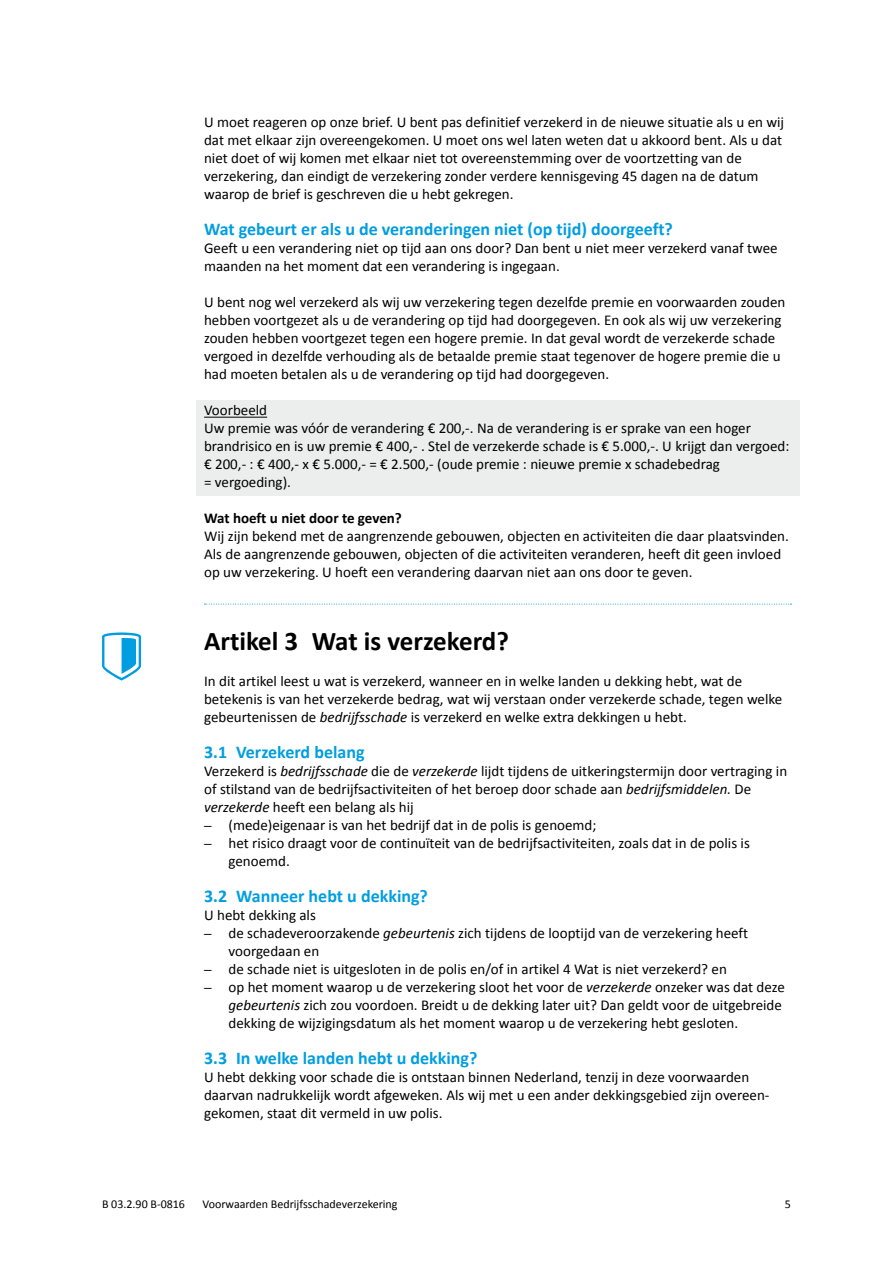
<style>
.page{position:relative;width:893px;height:1263px;background:#fff}
.page>*{position:absolute;margin:0;border:0;box-sizing:border-box;transform-origin:0 0}
.t1{font:700 27px "Calibri";color:#000}
.t2{font:700 18px "Calibri";color:#009ee0}
.t3{font:15px/18px "Calibri";color:#000}
.t4{font:700 15px "Calibri";color:#000}
.t5{font:12px "Calibri";color:#000}
.s1{font-style:italic}
.s2{font-family:"Charter ITC Std"}
</style>
<div class="page">
<div style="left:196px;top:400px;width:603px;height:23px;background:#eceded"></div>
<hr style="left:204px;top:417px;width:63px;height:1px;background:#000">
<div style="left:196px;top:418px;width:603px;height:41px;background:#eceded"></div>
<div style="left:196px;top:454px;width:603px;height:41px;background:#eceded"></div>
<svg style="left:204px;top:604px;width:587px;height:1px"></svg>
<svg style="left:102px;top:632px;width:39px;height:48px"></svg>
<p class="t3" style="left:204px;top:113px;width:582px">U moet reageren op onze brief. U bent pas definitief verzekerd in de nieuwe situatie als u en wij dat met elkaar zijn overeengekomen. U moet ons wel laten weten dat u akkoord bent. Als u dat niet doet of wij komen met elkaar niet tot overeenstemming over de voortzetting van de verzekering, dan eindigt de verzekering zonder verdere kennisgeving 45 dagen na de datum waarop de brief is geschreven die u hebt gekregen.</p>
<p class="t2" style="left:204px;top:218px;width:470px">Wat gebeurt er als u de veranderingen niet (op tijd) doorgeeft?</p>
<p class="t3" style="left:204px;top:239px;width:575px">Geeft u een verandering niet op tijd aan ons door? Dan bent u niet meer verzekerd vanaf twee maanden na het moment dat een verandering is ingegaan.</p>
<p class="t3" style="left:204px;top:293px;width:583px">U bent nog wel verzekerd als wij uw verzekering tegen dezelfde premie en voorwaarden zouden hebben voortgezet als u de verandering op tijd had doorgegeven. En ook als wij uw verzekering zouden hebben voortgezet tegen een hogere premie. In dat geval wordt de verzekerde schade vergoed in dezelfde verhouding als de betaalde premie staat tegenover de hogere premie die u had moeten betalen als u de verandering op tijd had doorgegeven.</p>
<p class="t3" style="left:204px;top:401px;width:587px">Voorbeeld<br>Uw premie was vóór de verandering € 200,-. Na de verandering is er sprake van een hoger brandrisico en is uw premie € 400,- . Stel de verzekerde schade is € 5.000,-. U krijgt dan vergoed: € 200,- : € 400,- x € 5.000,- = € 2.500,- (oude premie : nieuwe premie x schadebedrag<br>= vergoeding).</p>
<p class="t4" style="left:204px;top:509px;width:199px">Wat hoeft u niet door te geven?</p>
<p class="t3" style="left:204px;top:527px;width:586px">Wij zijn bekend met de aangrenzende gebouwen, objecten en activiteiten die daar plaatsvinden.<br>Als de aangrenzende gebouwen, objecten of die activiteiten veranderen, heeft dit geen invloed op uw verzekering. U hoeft een verandering daarvan niet aan ons door te geven.</p>
<h1 class="t1" style="left:204px;top:624px;width:306px">Artikel 3 Wat is verzekerd?</h1>
<p class="t3" style="left:204px;top:671px;width:580px">In dit artikel leest u wat is verzekerd, wanneer en in welke landen u dekking hebt, wat de betekenis is van het verzekerde bedrag, wat wij verstaan onder verzekerde schade, tegen welke gebeurtenissen de <span class="s1">bedrijfsschade</span> is verzekerd en welke extra dekkingen u hebt.</p>
<p class="t2" style="left:204px;top:740px;width:162px">3.1 Verzekerd belang</p>
<p class="t3" style="left:204px;top:761px;width:585px">Verzekerd is <span class="s1">bedrijfsschade</span> die de <span class="s1">verzekerde</span> lijdt tijdens de uitkeringstermijn door vertraging in of stilstand van de bedrijfsactiviteiten of het beroep door schade aan <span class="s1">bedrijfsmiddelen.</span> De <span class="s1">verzekerde</span> heeft een belang als hij</p>
<p class="t3" style="left:204px;top:815px;width:394px"><span class="s2">–</span> (mede)eigenaar is van het bedrijf dat in de polis is genoemd;</p>
<p class="t3" style="left:229px;top:833px;width:523px;text-indent:-24px"><span class="s2">–</span> het risico draagt voor de continuïteit van de bedrijfsactiviteiten, zoals dat in de polis is genoemd.</p>
<p class="t2" style="left:204px;top:884px;width:225px">3.2 Wanneer hebt u dekking?</p>
<p class="t3" style="left:204px;top:905px;width:113px">U hebt dekking als</p>
<p class="t3" style="left:229px;top:923px;width:521px;text-indent:-24px"><span class="s2">–</span> de schadeveroorzakende <span class="s1">gebeurtenis</span> zich tijdens de looptijd van de verzekering heeft voorgedaan en</p>
<p class="t3" style="left:204px;top:959px;width:524px"><span class="s2">–</span> de schade niet is uitgesloten in de polis en/of in artikel 4 Wat is niet verzekerd? en</p>
<p class="t3" style="left:229px;top:977px;width:558px;text-indent:-24px"><span class="s2">–</span> op het moment waarop u de verzekering sloot het voor de <span class="s1">verzekerde</span> onzeker was dat deze <span class="s1">gebeurtenis</span> zich zou voordoen. Breidt u de dekking later uit? Dan geldt voor de uitgebreide dekking de wijzigingsdatum als het moment waarop u de verzekering hebt gesloten.</p>
<p class="t2" style="left:204px;top:1046px;width:275px">3.3 In welke landen hebt u dekking?</p>
<p class="t3" style="left:204px;top:1067px;width:566px">U hebt dekking voor schade die is ontstaan binnen Nederland, tenzij in deze voorwaarden daarvan nadrukkelijk wordt afgeweken. Als wij met u een ander dekkingsgebied zijn overeen&shy;gekomen, staat dit vermeld in uw polis.</p>
<p class="t5" style="left:102px;top:1196px;width:84px">B 03.2.90 B-0816</p>
<p class="t5" style="left:202px;top:1196px;width:197px">Voorwaarden Bedrijfsschadeverzekering</p>
<p class="t5" style="left:785px;top:1196px;width:8px">5</p>
</div>
